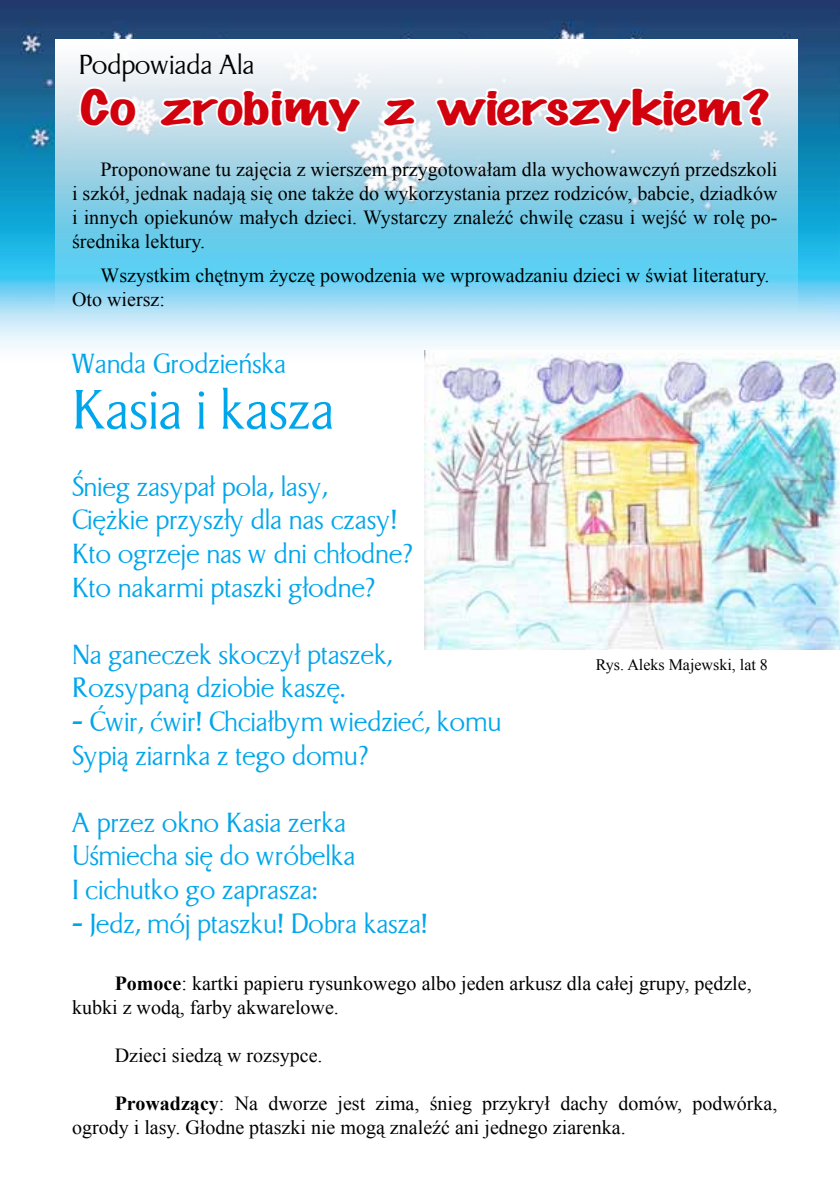
<style>
.page{position:relative;width:840px;height:1191px;background:#fff}
.page>*{position:absolute;margin:0;border:0;box-sizing:border-box;transform-origin:0 0}
.t1{font:56px "EFN Dustin";color:#00a6eb}
.t2{font:48px "FL Pismo Reczne 6";color:#d1010e}
.t3{font:28px/33.6px "EFN Dustin";color:#00a6eb}
.t4{font:28px "EFN Dustin";color:#000}
.t5{font:20px/24px "Times New Roman";color:#000}
.t6{font:16px "Times New Roman";color:#000}
.s1{font-weight:700}
</style>
<div class="page">
<img style="left:0;top:0;width:839px;height:348px">
<svg style="left:55px;top:40px;width:742px;height:308px"></svg>
<svg style="left:77px;top:84px;width:63px;height:45px"></svg>
<svg style="left:156px;top:77px;width:209px;height:110px"></svg>
<svg style="left:379px;top:94px;width:40px;height:35px"></svg>
<svg style="left:433px;top:77px;width:339px;height:110px"></svg>
<img style="left:424px;top:350px;width:415px;height:299px">
<h3 class="t4" style="left:79px;top:46px;width:177px">Podpowiada Ala</h3>
<h2 class="t2" style="left:80px;top:81px;width:690px">Co zrobimy z wierszykiem?</h2>
<p class="t5" style="left:72px;top:157px;width:706px;text-align:justify;text-indent:28px">Proponowane tu zajęcia z wierszem przygotowałam dla wychowawczyń przedszkoli i szkół, jednak nadają się one także do wykorzystania przez rodziców, babcie, dziadków i innych opiekunów małych dzieci. Wystarczy znaleźć chwilę czasu i wejść w rolę po&shy;średnika lektury.</p>
<p class="t5" style="left:72px;top:263px;width:698px;text-indent:28px">Wszystkim chętnym życzę powodzenia we wprowadzaniu dzieci w świat literatury.<br>Oto wiersz:</p>
<h3 class="t3" style="left:72px;top:347px;width:216px">Wanda Grodzieńska</h3>
<h1 class="t1" style="left:72px;top:373px;width:264px">Kasia i kasza</h1>
<h3 class="t3" style="left:72px;top:469px;width:342px">Śnieg zasypał pola, lasy,<br>Ciężkie przyszły dla nas czasy!<br>Kto ogrzeje nas w dni chłodne?<br>Kto nakarmi ptaszki głodne?</h3>
<h3 class="t3" style="left:72px;top:637px;width:322px">Na ganeczek skoczył ptaszek,<br>Rozsypaną dziobie kaszę.</h3>
<h3 class="t3" style="left:72px;top:704px;width:431px">- Ćwir, ćwir! Chciałbym wiedzieć, komu<br>Sypią ziarnka z tego domu?</h3>
<h3 class="t3" style="left:72px;top:805px;width:285px">A przez okno Kasia zerka<br>Uśmiecha się do wróbelka<br>I cichutko go zaprasza:</h3>
<h3 class="t3" style="left:72px;top:906px;width:357px">- Jedz, mój ptaszku! Dobra kasza!</h3>
<p class="t5" style="left:72px;top:971px;width:680px;text-indent:43px"><span class="s1">Pomoce</span>: kartki papieru rysunkowego albo jeden arkusz dla całej grupy, pędzle, kubki z wodą, farby akwarelowe.</p>
<p class="t5" style="left:115px;top:1043px;width:209px">Dzieci siedzą w rozsypce.</p>
<p class="t5" style="left:72px;top:1091px;width:706px;text-indent:43px"><span class="s1">Prowadzący</span>: Na dworze jest zima, śnieg przykrył dachy domów, podwórka, ogrody i lasy. Głodne ptaszki nie mogą znaleźć ani jednego ziarenka.</p>
<p class="t6" style="left:595px;top:654px;width:173px">Rys. Aleks Majewski, lat 8</p>
</div>
